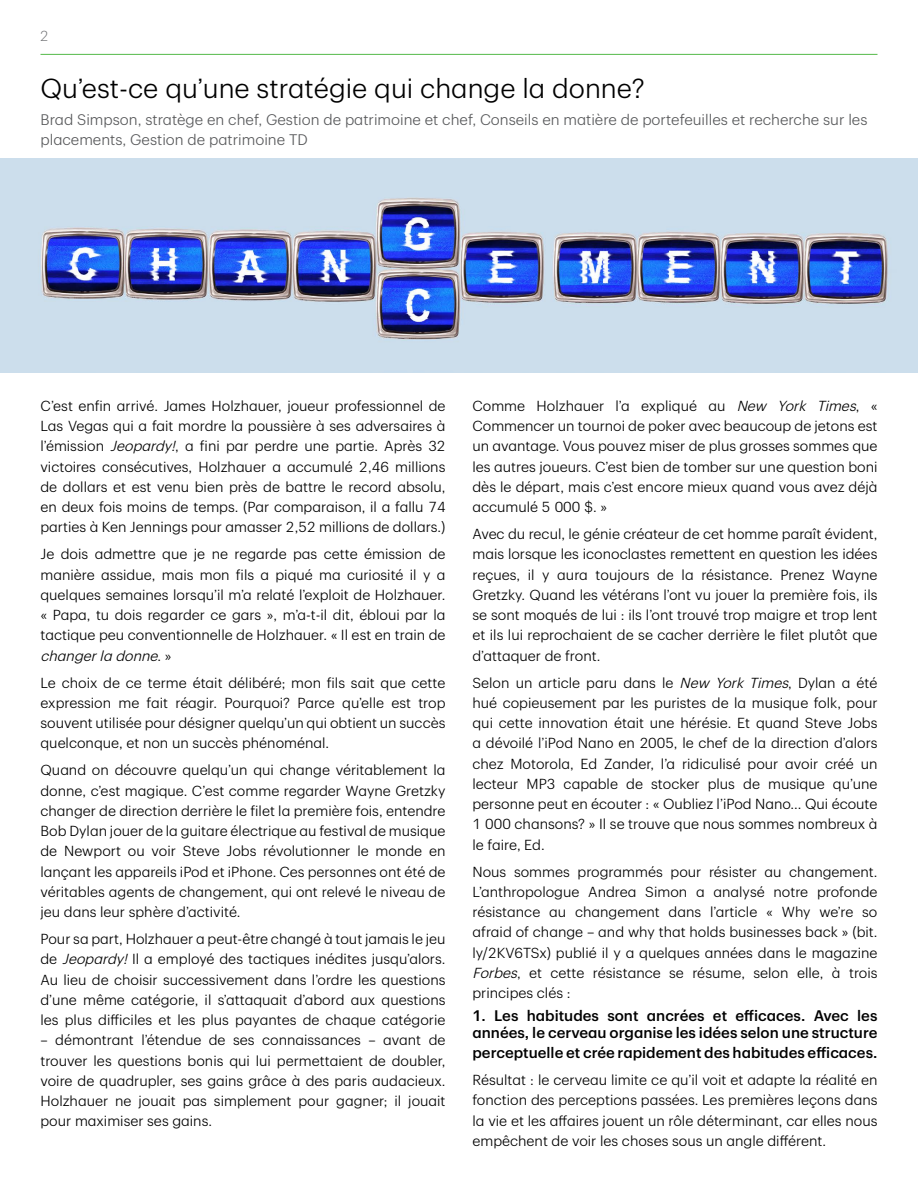
<style>
.page{position:relative;width:918px;height:1188px;background:#fff}
.page>*{position:absolute;margin:0;border:0;box-sizing:border-box;transform-origin:0 0}
.t1{font:300 27px "TD Graphik";color:#000}
.t2{font:500 15px/16.5px "TD Graphik";color:#000}
.t3{font:300 15px/20.2px "TD Graphik";color:#58595b}
.t4{font:300 14.25px/20.2px "TD Graphik";color:#000;text-align:justify}
.t5{font:300 14.25px "TD Graphik";color:#6d6e71}
.s1{font-style:italic}
</style>
<div class="page">
<hr style="left:40px;top:54px;width:838px;height:1px;background:#54b948">
<img style="left:0;top:159px;width:918px;height:214px">
<p class="t5" style="left:40px;top:25px;width:9px">2</p>
<h1 class="t1" style="left:40px;top:68px;width:606px">Qu’est-ce qu’une stratégie qui change la donne?</h1>
<p class="t3" style="left:40px;top:108px;width:829px">Brad Simpson, stratège en chef, Gestion de patrimoine et chef, Conseils en matière de portefeuilles et recherche sur les placements, Gestion de patrimoine TD</p>
<p class="t4" style="left:40px;top:394px;width:407px">C’est enfin arrivé. James Holzhauer, joueur professionnel de Las Vegas qui a fait mordre la poussière à ses adversaires à l’émission <span class="s1">Jeopardy!</span>, a fini par perdre une partie. Après 32 victoires consécutives, Holzhauer a accumulé 2,46 millions de dollars et est venu bien près de battre le record absolu, en deux fois moins de temps. (Par comparaison, il a fallu 74 parties à Ken Jennings pour amasser 2,52 millions de dollars.)</p>
<p class="t4" style="left:40px;top:543px;width:407px">Je dois admettre que je ne regarde pas cette émission de manière assidue, mais mon fils a piqué ma curiosité il y a quelques semaines lorsqu’il m’a relaté l’exploit de Holzhauer. « Papa, tu dois regarder ce gars », m’a-t-il dit, ébloui par la tactique peu conventionnelle de Holzhauer. « Il est en train de <span class="s1">changerla donne</span>. »</p>
<p class="t4" style="left:40px;top:671px;width:407px">Le choix de ce terme était délibéré; mon fils sait que cette expression me fait réagir. Pourquoi? Parce qu’elle est trop souvent utilisée pour désigner quelqu’un qui obtient un succès quelconque, et non un succès phénoménal.</p>
<p class="t4" style="left:40px;top:759px;width:407px">Quand on découvre quelqu’un qui change véritablement la donne, c’est magique. C’est comme regarder Wayne Gretzky changer de direction derrière le filet la première fois, entendre Bob Dylan jouer de la guitare électrique au festival de musique de Newport ou voir Steve Jobs révolutionner le monde en lançant les appareils iPod et iPhone. Ces personnes ont été de véritables agents de changement, qui ont relevé le niveau de jeu dans leur sphère d’activité.</p>
<p class="t4" style="left:40px;top:928px;width:407px">Pour sa part, Holzhauer a peut-être changé à tout jamais le jeu de <span class="s1">Jeopardy!</span>Il a employé des tactiques inédites jusqu’alors.<br>Au lieu de choisir successivement dans l’ordre les questions d’une même catégorie, il s’attaquait d’abord aux questions les plus difficiles et les plus payantes de chaque catégorie</p>
<p class="t4" style="left:41px;top:1029px;width:407px">– démontrant l’étendue de ses connaissances – avant de trouver les questions bonis qui lui permettaient de doubler, voire de quadrupler, ses gains grâce à des paris audacieux.<br>Holzhauer ne jouait pas simplement pour gagner; il jouait pour maximiser ses gains.</p>
<p class="t4" style="left:472px;top:394px;width:407px">Comme Holzhauer l’a expliqué au <span class="s1">New York Times</span>, « Commencer un tournoi de poker avec beaucoup de jetons est un avantage. Vous pouvez miser de plus grosses sommes que les autres joueurs. C’est bien de tomber sur une question boni dès le départ, mais c’est encore mieux quand vous avez déjà accumulé 5 000 $. »</p>
<p class="t4" style="left:472px;top:523px;width:407px">Avec du recul, le génie créateur de cet homme paraît évident, mais lorsque les iconoclastes remettent en question les idées reçues, il y aura toujours de la résistance. Prenez Wayne Gretzky. Quand les vétérans l’ont vu jouer la première fois, ils se sont moqués de lui : ils l’ont trouvé trop maigre et trop lent et ils lui reprochaient de se cacher derrière le filet plutôt que d’attaquer de front.</p>
<p class="t4" style="left:472px;top:671px;width:407px">Selon un article paru dans le <span class="s1">New York Times</span>, Dylan a été hué copieusement par les puristes de la musique folk, pour qui cette innovation était une hérésie. Et quand Steve Jobs a dévoilé l’iPod Nano en 2005, le chef de la direction d’alors chez Motorola, Ed Zander, l’a ridiculisé pour avoir créé un lecteur MP3 capable de stocker plus de musique qu’une personne peut en écouter : « Oubliez l’iPod Nano... Qui écoute 1 000 chansons? » Il se trouve que nous sommes nombreux à le faire, Ed.</p>
<p class="t4" style="left:472px;top:860px;width:407px">Nous sommes programmés pour résister au changement.<br>L’anthropologue Andrea Simon a analysé notre profonde résistance au changement dans l’article « Why we’re so afraid of change – and why that holds businesses back » (bit. ly/2KV6TSx) publié il y a quelques années dans le magazine <span class="s1">Forbes</span>, et cette résistance se résume, selon elle, à trois principes clés :</p>
<p class="t2" style="left:472px;top:1007px;width:407px">1. Les habitudes sont ancrées et efficaces. Avec les années, le cerveau organise les idées selon une structure</p>
<p class="t2" style="left:472px;top:1043px;width:406px">perceptuelle et crée rapidement des habitudes efficaces.</p>
<p class="t4" style="left:472px;top:1069px;width:407px">Résultat : le cerveau limite ce qu’il voit et adapte la réalité en fonction des perceptions passées. Les premières leçons dans la vie et les affaires jouent un rôle déterminant, car elles nous empêchent de voir les choses sous un angle différent.</p>
</div>
